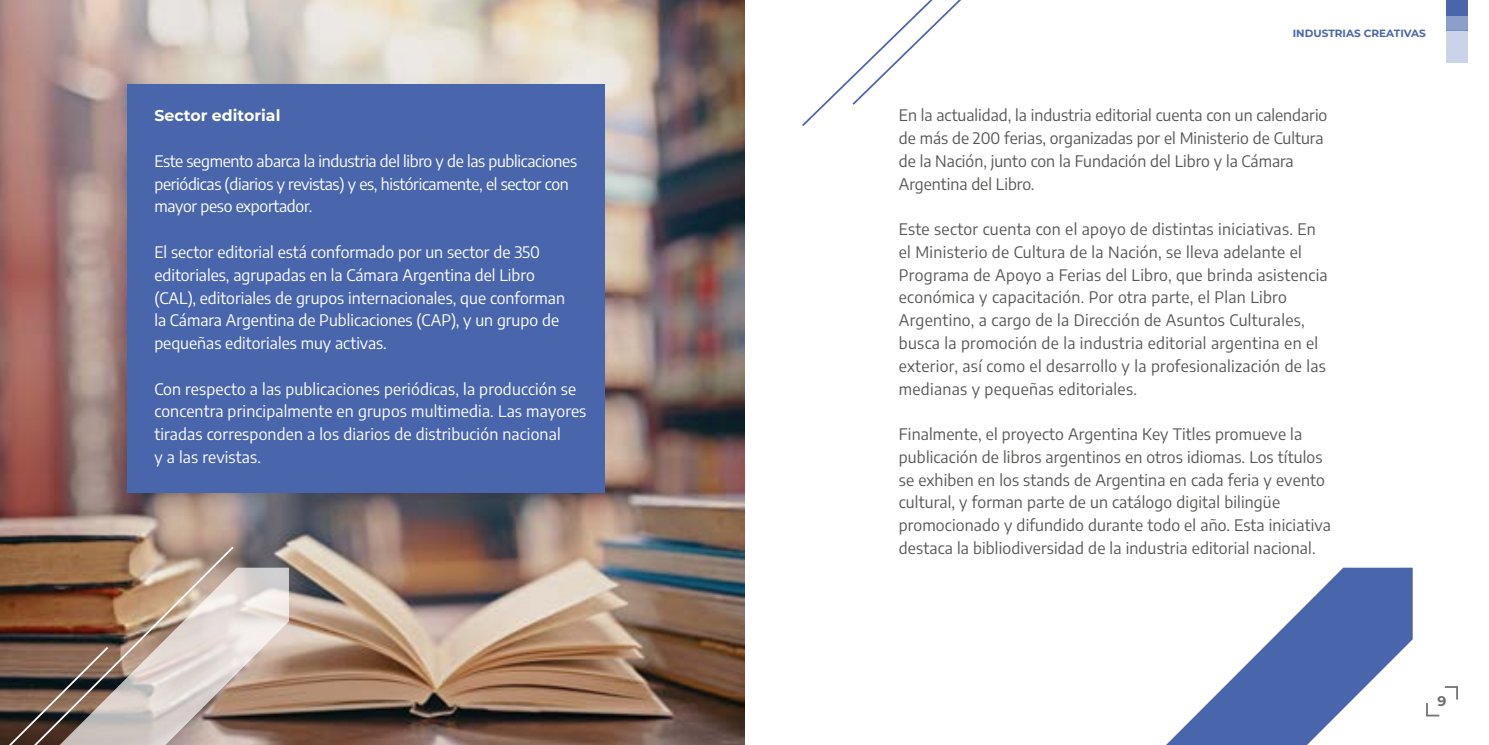
<style>
.page{position:relative;width:1489px;height:745px;background:#fff}
.page>*{position:absolute;margin:0;border:0;box-sizing:border-box;transform-origin:0 0}
.t1{font:15.75px/22.8px "Encode Sans";letter-spacing:.01em;color:#575756}
.t2{font:15.75px/22.8px "Encode Sans";color:#fff}
.t3{font:15.75px/22.8px "Encode Sans";letter-spacing:-.02em;color:#fff}
.t4{font:700 15.75px "Montserrat";color:#fff}
.t5{font:700 14px "Montserrat";color:#706f6f}
.t6{font:700 10.5px "Montserrat";color:#4966ad}
</style>
<div class="page">
<div style="left:1446px;top:0;width:21px;height:15px;background:#4966ad"></div>
<div style="left:1446px;top:15px;width:21px;height:16px;background:#8c9fcb"></div>
<div style="left:1446px;top:31px;width:21px;height:32px;background:#cad3e7"></div>
<svg style="left:1426px;top:703px;width:12px;height:13px"></svg>
<svg style="left:1444px;top:686px;width:13px;height:13px"></svg>
<img style="left:0;top:0;width:744px;height:744px">
<svg style="left:235px;top:567px;width:54px;height:177px;background:#c0aea3"></svg>
<img style="left:0;top:544px;width:235px;height:200px">
<div style="left:127px;top:84px;width:478px;height:408px;background:#4966ad"></div>
<svg style="left:1167px;top:567px;width:245px;height:177px"></svg>
<svg style="left:802px;top:0;width:159px;height:126px"></svg>
<p class="t4" style="left:154px;top:104px;width:127px">Sector editorial</p>
<p class="t3" style="left:154px;top:149px;width:424px">Este segmento abarca la industria del libro y de las publicaciones periódicas (diarios y revistas) y es, históricamente, el sector con mayor peso exportador.</p>
<p class="t2" style="left:154px;top:240px;width:412px">El sector editorial está conformado por un sector de 350 editoriales, agrupadas en la Cámara Argentina del Libro (CAL), editoriales de grupos internacionales, que conforman la Cámara Argentina de Publicaciones (CAP), y un grupo de pequeñas editoriales muy activas.</p>
<p class="t2" style="left:154px;top:376px;width:433px">Con respecto a las publicaciones periódicas, la producción se concentra principalmente en grupos multimedia. Las mayores tiradas corresponden a los diarios de distribución nacional<br>y a las revistas.</p>
<p class="t6" style="left:1292px;top:26px;width:135px">INDUSTRIAS CREATIVAS</p>
<p class="t1" style="left:898px;top:103px;width:430px">En la actualidad, la industria editorial cuenta con un calendario de más de 200 ferias, organizadas por el Ministerio de Cultura de la Nación, junto con la Fundación del Libro y la Cámara Argentina del Libro.</p>
<p class="t1" style="left:898px;top:217px;width:430px">Este sector cuenta con el apoyo de distintas iniciativas. En el Ministerio de Cultura de la Nación, se lleva adelante el Programa de Apoyo a Ferias del Libro, que brinda asistencia económica y capacitación. Por otra parte, el Plan Libro Argentino, a cargo de la Dirección de Asuntos Culturales, busca la promoción de la industria editorial argentina en el exterior, así como el desarrollo y la profesionalización de las medianas y pequeñas editoriales.</p>
<p class="t1" style="left:898px;top:422px;width:433px">Finalmente, el proyecto Argentina Key Titles promueve la publicación de libros argentinos en otros idiomas. Los títulos se exhiben en los stands de Argentina en cada feria y evento cultural, y forman parte de un catálogo digital bilingüe promocionado y difundido durante todo el año. Esta iniciativa destaca la bibliodiversidad de la industria editorial nacional.</p>
<p class="t5" style="left:1437px;top:690px;width:10px">9</p>
</div>
